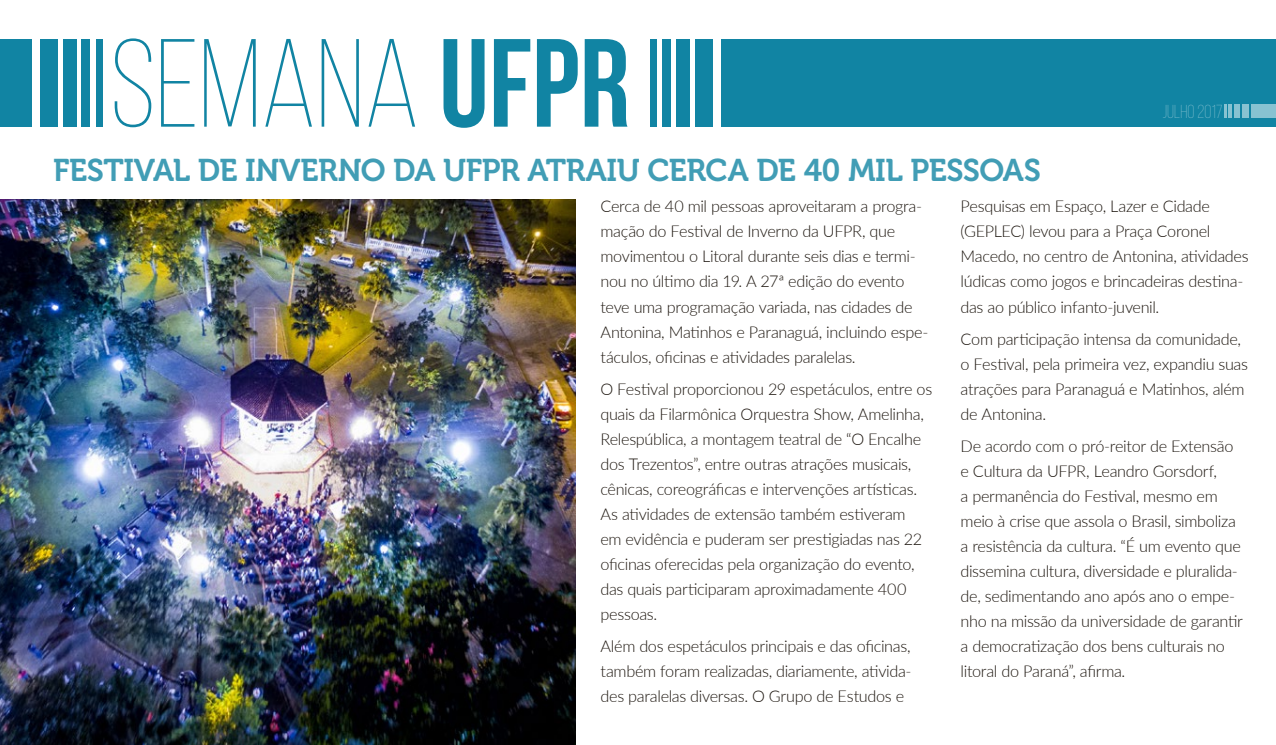
<style>
.page{position:relative;width:1276px;height:745px;background:#fff}
.page>*{position:absolute;margin:0;border:0;box-sizing:border-box;transform-origin:0 0}
.t1{font:300 125px "Bebas Neue";color:#1184a3}
.t2{font:31.25px "Museo 700";letter-spacing:-.015em;color:#419db5}
.t3{font:300 18.75px "Bebas Neue";color:#88c2d1}
.t4{font:300 16.25px/25px "Lato";letter-spacing:-.02em;color:#1d160f}
.s1{font-weight:700}
</style>
<div class="page">
<div style="left:96px;top:39px;width:7px;height:88px;background:#1184a3"></div>
<div style="left:81px;top:39px;width:9px;height:88px;background:#1184a3"></div>
<div style="left:63px;top:39px;width:13px;height:88px;background:#1184a3"></div>
<div style="left:40px;top:39px;width:18px;height:88px;background:#1184a3"></div>
<div style="left:0;top:39px;width:31px;height:88px;background:#1184a3"></div>
<div style="left:650px;top:39px;width:6px;height:88px;background:#1184a3"></div>
<div style="left:662px;top:39px;width:9px;height:88px;background:#1184a3"></div>
<div style="left:676px;top:39px;width:14px;height:88px;background:#1184a3"></div>
<div style="left:695px;top:39px;width:18px;height:88px;background:#1184a3"></div>
<div style="left:721px;top:39px;width:555px;height:88px;background:#1184a3"></div>
<svg style="left:1224px;top:105px;width:2px;height:13px"></svg>
<hr style="left:1228px;top:105px;width:4px;height:13px;background:#88c2d1">
<div style="left:1234px;top:105px;width:5px;height:13px;background:#88c2d1"></div>
<div style="left:1242px;top:105px;width:6px;height:13px;background:#88c2d1"></div>
<div style="left:1251px;top:105px;width:25px;height:13px;background:#88c2d1"></div>
<img style="left:0;top:199px;width:576px;height:545px">
<h1 class="t1" style="left:110px;top:17px;width:521px">SEMANA <span class="s1">UFPR</span></h1>
<h2 class="t2" style="left:53px;top:153px;width:989px">FESTIVAL DE INVERNO DA UFPR ATRAIU CERCA DE 40 MIL PESSOAS</h2>
<p class="t3" style="left:1162px;top:101px;width:62px">JULHO 2017</p>
<p class="t4" style="left:600px;top:193px;width:329px">Cerca de 40 mil pessoas aproveitaram a progra&shy;mação do Festival de Inverno da UFPR, que movimentou o Litoral durante seis dias e termi&shy;nou no último dia 19. A 27ª edição do evento teve uma programação variada, nas cidades de Antonina, Matinhos e Paranaguá, incluindo espe&shy;táculos, oficinas e atividades paralelas.</p>
<p class="t4" style="left:600px;top:375px;width:333px">O Festival proporcionou 29 espetáculos, entre os quais da Filarmônica Orquestra Show, Amelinha, Relespública, a montagem teatral de “O Encalhe dos Trezentos”, entre outras atrações musicais, cênicas, coreográficas e intervenções artísticas.<br>As atividades de extensão também estiveram<br>em evidência e puderam ser prestigiadas nas 22 oficinas oferecidas pela organização do evento, das quais participaram aproximadamente 400 pessoas.</p>
<p class="t4" style="left:600px;top:632px;width:312px;text-align:justify">Além dos espetáculos principais e das oficinas, também foram realizadas, diariamente, ativida&shy;des paralelas diversas. O Grupo de Estudos e</p>
<p class="t4" style="left:960px;top:193px;width:290px">Pesquisas em Espaço, Lazer e Cidade (GEPLEC) levou para a Praça Coronel Macedo, no centro de Antonina, atividades lúdicas como jogos e brincadeiras destina&shy;das ao público infanto-juvenil.</p>
<p class="t4" style="left:960px;top:325px;width:289px">Com participação intensa da comunidade, o Festival, pela primeira vez, expandiu suas atrações para Paranaguá e Matinhos, além de Antonina.</p>
<p class="t4" style="left:960px;top:432px;width:284px">De acordo com o pró-reitor de Extensão e Cultura da UFPR, Leandro Gorsdorf,<br>a permanência do Festival, mesmo em meio à crise que assola o Brasil, simboliza a resistência da cultura. “É um evento que dissemina cultura, diversidade e pluralida&shy;de, sedimentando ano após ano o empe&shy;nho na missão da universidade de garantir a democratização dos bens culturais no litoral do Paraná”, afirma.</p>
</div>
